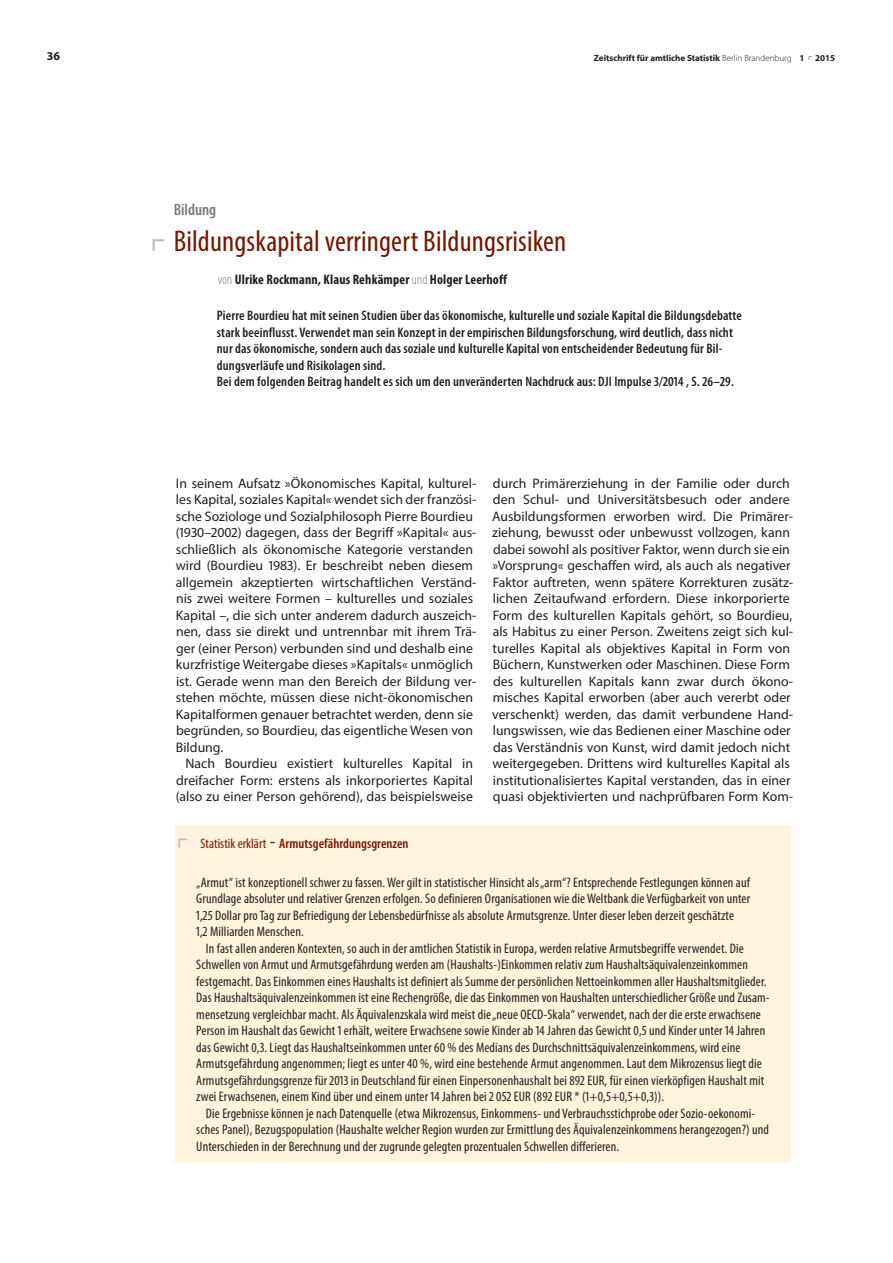
<style>
.page{position:relative;width:893px;height:1263px;background:#fff}
.page>*{position:absolute;margin:0;border:0;box-sizing:border-box;transform-origin:0 0}
.t1{font:31.5px "Arial Unicode MS";color:#babbbe}
.t2{font:condensed 30px "Myriad Pro";letter-spacing:.005em;color:#791600}
.t3{font:600 condensed 16.5px "Myriad Pro";color:#787a7d}
.t4{font:13.8px/16.5px "Myriad Pro";color:#231f20}
.t5{font:condensed 13.8px/16.5px "Myriad Pro";letter-spacing:.01em;color:#231f20}
.t6{font:600 condensed 13.8px/16.5px "Myriad Pro";letter-spacing:.01em;color:#231f20}
.t7{font:700 condensed 13.8px "Myriad Pro";letter-spacing:.01em;color:#231f20}
.t8{font:600 condensed 13.8px "Myriad Pro";letter-spacing:.005em;color:#791600}
.t9{font:700 12px "Myriad Pro";color:#231f20}
.t10{font:700 9px "Myriad Pro";color:#231f20}
.s1{font-weight:300}
.s2{font-family:"Arial Unicode MS";font-stretch:normal;font-size:42px;color:#babbbe}
.s3{font-weight:300;color:#787a7d}
.s4{font-weight:400}
.s5{font-weight:400;font-size:21px}
</style>
<div class="page">
<div style="left:175px;top:825px;width:615px;height:338px;background:#fef3dd"></div>
<p class="t9" style="left:47px;top:49px;width:15px">36</p>
<p class="t10" style="left:594px;top:52px;width:243px">Zeitschrift für amtliche Statistik <span class="s1">Berlin Brandenburg</span> 1 <sup>┏</sup> 2015</p>
<p class="t3" style="left:174px;top:199px;width:44px">Bildung</p>
<h2 class="t2" style="left:148px;top:223px;width:420px"><span class="s2">⌜</span> Bildungskapital verringert Bildungsrisiken</h2>
<p class="t7" style="left:218px;top:270px;width:291px"><span class="s3">von</span> Ulrike Rockmann, Klaus Rehkämper <span class="s3">und</span> Holger Leerhoff</p>
<p class="t6" style="left:217px;top:307px;width:527px">Pierre Bourdieu hat mit seinen Studien über das ökonomische, kulturelle und soziale Kapital die Bildungsdebatte stark beeinflusst. Verwendet man sein Konzept in der empirischen Bildungsforschung, wird deutlich, dass nicht nur das ökonomische, sondern auch das soziale und kulturelle Kapital von entscheidender Bedeutung für Bil&shy;dungsverläufe und Risikolagen sind.<br>Bei dem folgenden Beitrag handelt es sich um den unveränderten Nachdruck aus: DJI Impulse 3/2014 , S. 26–29.</p>
<p class="t4" style="left:176px;top:475px;width:302px">In seinem Aufsatz »Ökonomisches Kapital, kulturel&shy;les Kapital, soziales Kapital« wendet sich der französi&shy;sche Soziologe und Sozialphilosoph Pierre Bourdieu (1930–2002) dagegen, dass der Begriff »Kapital« aus&shy;schließlich als ökonomische Kategorie verstanden wird (Bourdieu 1983). Er beschreibt neben diesem allgemein akzeptierten wirtschaftlichen Verständ&shy;nis zwei weitere Formen – kulturelles und soziales Kapital –, die sich unter anderem dadurch auszeich&shy;nen, dass sie direkt und untrennbar mit ihrem Trä&shy;ger (einer Person) verbunden sind und deshalb eine kurzfristige Weitergabe dieses »Kapitals« unmöglich ist. Gerade wenn man den Bereich der Bildung ver&shy;stehen möchte, müssen diese nicht-ökonomischen Kapitalformen genauer betrachtet werden, denn sie begründen, so Bourdieu, das eigentliche Wesen von Bildung.</p>
<p class="t4" style="left:176px;top:755px;width:299px;text-align:justify;text-indent:10px">Nach Bourdieu existiert kulturelles Kapital in dreifacher Form: erstens als inkorporiertes Kapital (also zu einer Person gehörend), das beispielsweise</p>
<p class="t4" style="left:492px;top:475px;width:302px">durch Primärerziehung in der Familie oder durch den Schul- und Universitätsbesuch oder andere Ausbildungsformen erworben wird. Die Primärer&shy;ziehung, bewusst oder unbewusst vollzogen, kann dabei sowohl als positiver Faktor, wenn durch sie ein »Vorsprung« geschaffen wird, als auch als negativer Faktor auftreten, wenn spätere Korrekturen zusätz&shy;lichen Zeitaufwand erfordern. Diese inkorporierte Form des kulturellen Kapitals gehört, so Bourdieu, als Habitus zu einer Person. Zweitens zeigt sich kul&shy;turelles Kapital als objektives Kapital in Form von Büchern, Kunstwerken oder Maschinen. Diese Form des kulturellen Kapitals kann zwar durch ökono&shy;misches Kapital erworben (aber auch vererbt oder verschenkt) werden, das damit verbundene Hand&shy;lungswissen, wie das Bedienen einer Maschine oder das Verständnis von Kunst, wird damit jedoch nicht weitergegeben. Drittens wird kulturelles Kapital als institutionalisiertes Kapital verstanden, das in einer quasi objektivierten und nachprüfbaren Form Kom-</p>
<h1 class="t1" style="left:175px;top:818px;width:19px">⌜</h1>
<p class="t8" style="left:201px;top:835px;width:210px"><span class="s4">Statistik erklärt</span> <span class="s5">-</span> Armutsgefährdungsgrenzen</p>
<p class="t5" style="left:196px;top:874px;width:555px">„Armut“ ist konzeptionell schwer zu fassen. Wer gilt in statistischer Hinsicht als „arm“? Entsprechende Festlegungen können auf Grundlage absoluter und relativer Grenzen erfolgen. So definieren Organisationen wie die Weltbank die Verfügbarkeit von unter 1,25 Dollar pro Tag zur Befriedigung der Lebensbedürfnisse als absolute Armutsgrenze. Unter dieser leben derzeit geschätzte<br>1,2 Milliarden Menschen.</p>
<p class="t5" style="left:196px;top:940px;width:575px;text-indent:10px">In fast allen anderen Kontexten, so auch in der amtlichen Statistik in Europa, werden relative Armutsbegriffe verwendet. Die Schwellen von Armut und Armutsgefährdung werden am (Haushalts-)Einkommen relativ zum Haushaltsäquivalenzeinkommen festgemacht. Das Einkommen eines Haushalts ist definiert als Summe der persönlichen Nettoeinkommen aller Haushaltsmitglieder.<br>Das Haushaltsäquivalenzeinkommen ist eine Rechengröße, die das Einkommen von Haushalten unterschiedlicher Größe und Zusam&shy;mensetzung vergleichbar macht. Als Äquivalenzskala wird meist die „neue OECD-Skala“ verwendet, nach der die erste erwachsene Person im Haushalt das Gewicht 1 erhält, weitere Erwachsene sowie Kinder ab 14 Jahren das Gewicht 0,5 und Kinder unter 14 Jahren das Gewicht 0,3. Liegt das Haushaltseinkommen unter 60 % des Medians des Durchschnittsäquivalenzeinkommens, wird eine Armutsgefährdung angenommen; liegt es unter 40 %, wird eine bestehende Armut angenommen. Laut dem Mikrozensus liegt die Armutsgefährdungsgrenze für 2013 in Deutschland für einen Einpersonenhaushalt bei 892 EUR, für einen vierköpfigen Haushalt mit zwei Erwachsenen, einem Kind über und einem unter 14 Jahren bei 2 052 EUR (892 EUR * (1+0,5+0,5+0,3)).</p>
<p class="t5" style="left:196px;top:1105px;width:574px;text-indent:10px">Die Ergebnisse können je nach Datenquelle (etwa Mikrozensus, Einkommens- und Verbrauchsstichprobe oder Sozio-oekonomi&shy;sches Panel), Bezugspopulation (Haushalte welcher Region wurden zur Ermittlung des Äquivalenzeinkommens herangezogen?) und<br>Unterschieden in der Berechnung und der zugrunde gelegten prozentualen Schwellen differieren.</p>
</div>
